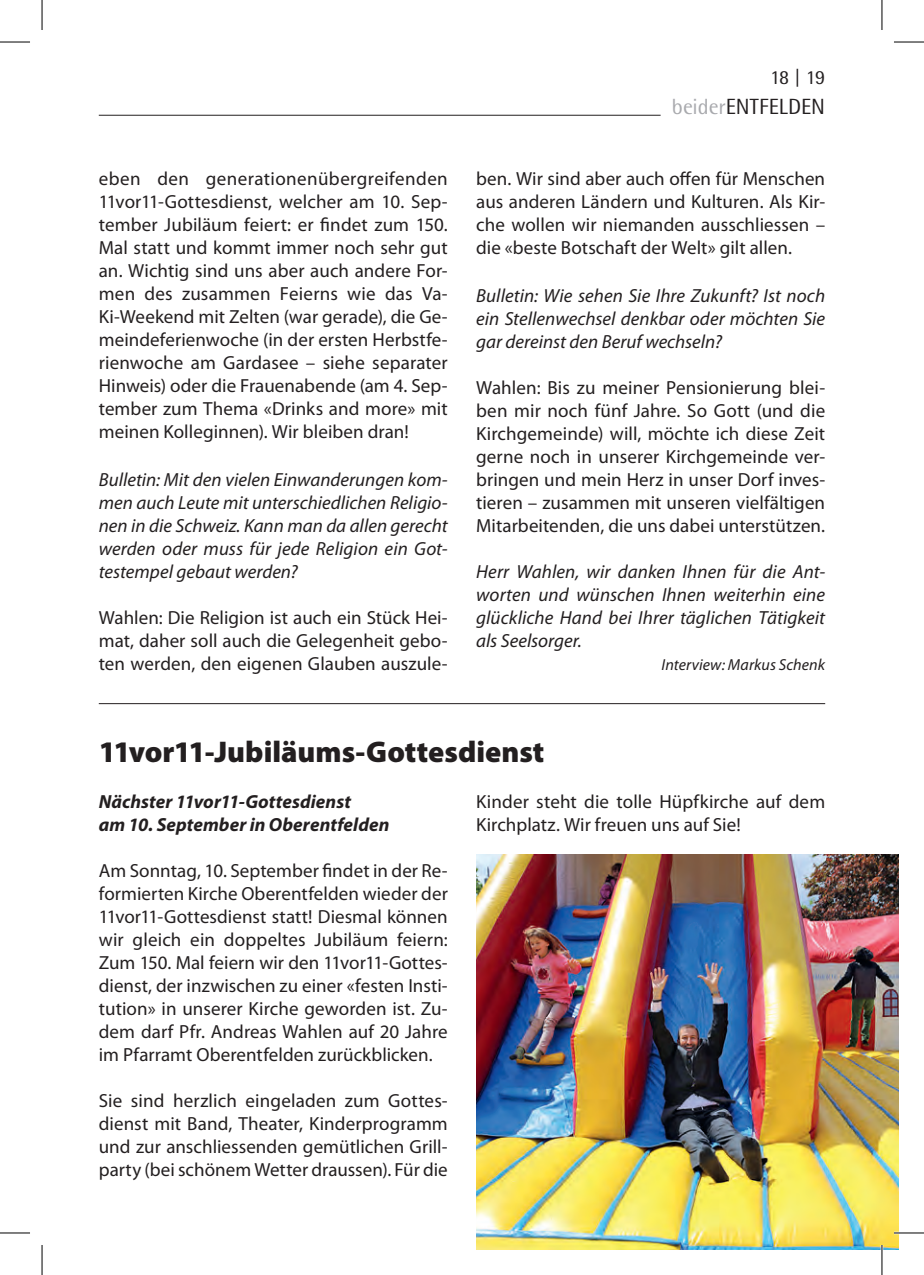
<style>
.page{position:relative;width:924px;height:1275px;background:#fff}
.page>*{position:absolute;margin:0;border:0;box-sizing:border-box;transform-origin:0 0}
.t1{font:900 30px "Myriad Pro";color:#231f20}
.t2{font:22px "Rotis Semi Sans Std";letter-spacing:-.005em;color:#231f20}
.t3{font:20px "Rotis Semi Sans Std";color:#231f20}
.t4{font:19px/23px "Myriad Pro";letter-spacing:.005em;color:#231f20;text-align:justify}
.t5{font:italic 19px/23px "Myriad Pro";color:#231f20;text-align:justify}
.t6{font:italic 700 19px/23px "Myriad Pro";letter-spacing:.005em;color:#231f20}
.t7{font:italic 16px "Myriad Pro";letter-spacing:.005em;color:#231f20}
.s1{color:#a8a9ad}
</style>
<div class="page">
<hr style="left:99px;top:115px;width:561px;height:1px;background:#231f20">
<img style="left:476px;top:854px;width:422px;height:395px">
<hr style="left:99px;top:703px;width:725px;height:1px;background:#231f20">
<hr style="left:893px;top:1231px;width:30px;height:3px;background:#fff">
<hr style="left:880px;top:1245px;width:2px;height:30px;background:#fff">
<hr style="left:0;top:42px;width:30px;height:1px;background:#000">
<hr style="left:893px;top:42px;width:30px;height:1px;background:#000">
<hr style="left:0;top:1232px;width:30px;height:1px;background:#000">
<hr style="left:893px;top:1232px;width:30px;height:1px;background:#000">
<hr style="left:42px;top:0;width:1px;height:30px;background:#000">
<hr style="left:42px;top:1245px;width:1px;height:30px;background:#000">
<hr style="left:881px;top:0;width:1px;height:30px;background:#000">
<hr style="left:881px;top:1245px;width:1px;height:30px;background:#000">
<p class="t4" style="left:99px;top:167px;width:350px">eben den generationenübergreifenden 11vor11-Gottesdienst, welcher am 10. Sep&shy;tember Jubiläum feiert: er findet zum 150.<br>Mal statt und kommt immer noch sehr gut an. Wichtig sind uns aber auch andere For&shy;men des zusammen Feierns wie das Va-Ki-Weekend mit Zelten (war gerade), die Ge&shy;meindeferienwoche (in der ersten Herbstfe&shy;rienwoche am Gardasee – siehe separater Hinweis) oder die Frauenabende (am 4. Sep&shy;tember zum Thema «Drinks and more» mit meinen Kolleginnen). Wir bleiben dran!</p>
<p class="t5" style="left:99px;top:468px;width:350px">Bulletin: Mit den vielen Einwanderungen kom&shy;men auch Leute mit unterschiedlichen Religio&shy;nen in die Schweiz. Kann man da allen gerecht werden oder muss für jede Religion ein Got&shy;testempel gebaut werden?</p>
<p class="t4" style="left:99px;top:606px;width:350px">Wahlen: Die Religion ist auch ein Stück Hei&shy;mat, daher soll auch die Gelegenheit gebo&shy;ten werden, den eigenen Glauben auszule-</p>
<p class="t3" style="left:769px;top:66px;width:57px">18 | 19</p>
<p class="t2" style="left:671px;top:93px;width:155px"><span class="s1">beider</span>ENTFELDEN</p>
<p class="t4" style="left:476px;top:167px;width:350px">ben. Wir sind aber auch offen für Menschen aus anderen Ländern und Kulturen. Als Kir&shy;che wollen wir niemanden ausschliessen – die «beste Botschaft der Welt» gilt allen.</p>
<p class="t5" style="left:476px;top:284px;width:350px">Bulletin: Wie sehen Sie Ihre Zukunft? Ist noch ein Stellenwechsel denkbar oder möchten Sie gar dereinst den Beruf wechseln?</p>
<p class="t4" style="left:476px;top:376px;width:350px">Wahlen: Bis zu meiner Pensionierung blei&shy;ben mir noch fünf Jahre. So Gott (und die Kirchgemeinde) will, möchte ich diese Zeit gerne noch in unserer Kirchgemeinde ver&shy;bringen und mein Herz in unser Dorf inves&shy;tieren – zusammen mit unseren vielfältigen Mitarbeitenden, die uns dabei unterstützen.</p>
<p class="t5" style="left:476px;top:560px;width:350px">Herr Wahlen, wir danken Ihnen für die Ant&shy;worten und wünschen Ihnen weiterhin eine glückliche Hand bei Ihrer täglichen Tätigkeit als Seelsorger.</p>
<p class="t7" style="left:661px;top:655px;width:165px">Interview: Markus Schenk</p>
<h1 class="t1" style="left:99px;top:731px;width:447px">11vor11-Jubiläums-Gottesdienst</h1>
<p class="t6" style="left:99px;top:789px;width:292px">Nächster 11vor11-Gottesdienst<br>am 10. September in Oberentfelden</p>
<p class="t4" style="left:99px;top:859px;width:350px">Am Sonntag, 10. September findet in der Re&shy;formierten Kirche Oberentfelden wieder der 11vor11-Gottesdienst statt! Diesmal können wir gleich ein doppeltes Jubiläum feiern:<br>Zum 150. Mal feiern wir den 11vor11-Gottes&shy;dienst, der inzwischen zu einer «festen Insti&shy;tution» in unserer Kirche geworden ist. Zu&shy;dem darf Pfr. Andreas Wahlen auf 20 Jahre im Pfarramt Oberentfelden zurückblicken.</p>
<p class="t4" style="left:99px;top:1089px;width:350px">Sie sind herzlich eingeladen zum Gottes&shy;dienst mit Band, Theater, Kinderprogramm und zur anschliessenden gemütlichen Grill&shy;party (bei schönem Wetter draussen). Für die</p>
<p class="t4" style="left:476px;top:790px;width:350px">Kinder steht die tolle Hüpfkirche auf dem<br>Kirchplatz. Wir freuen uns auf Sie!</p>
</div>
